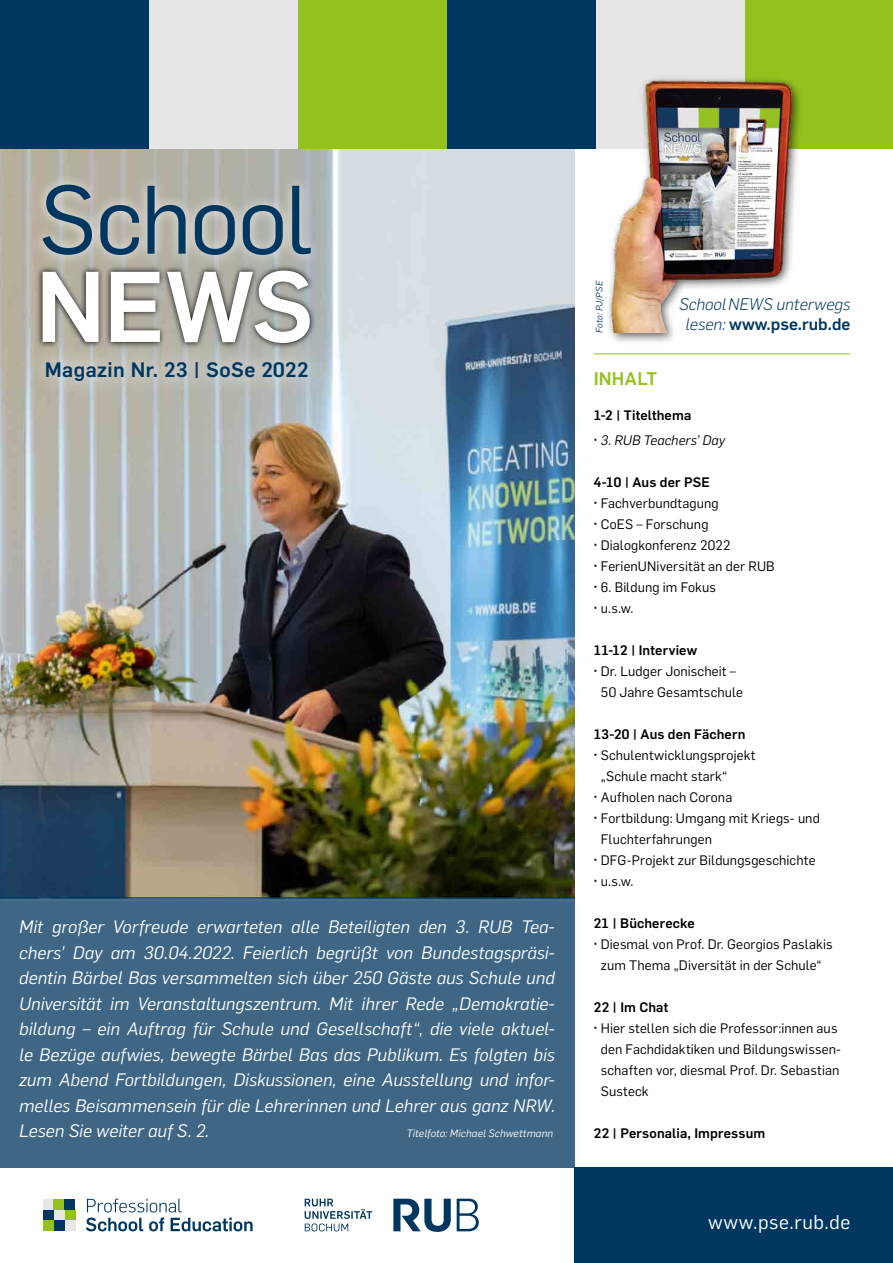
<style>
.page{position:relative;width:893px;height:1263px;background:#fff}
.page>*{position:absolute;margin:0;border:0;box-sizing:border-box;transform-origin:0 0}
.t1{font:700 20.55px "Rub Flama";letter-spacing:.02em;color:#003761}
.t2{font:19.5px "Rub Flama";letter-spacing:.03em;color:#fff}
.t3{font:700 18px "Rub Flama";letter-spacing:.005em;color:#95c11f}
.t4{font:italic 17.7px/25.5px "Rub Flama";letter-spacing:.005em;color:#fff;text-align:justify}
.t5{font:700 16.5px "Rub Flama";color:#003761}
.t6{font:italic 300 16.5px "Rub Flama";color:#003761}
.t7{font:13.5px/21px "Rub Flama";letter-spacing:.01em;color:#000}
.t8{font:700 13.5px "Rub Flama";letter-spacing:.01em;color:#000}
.t9{font:italic 13.5px "Rub Flama";letter-spacing:.01em;color:#000}
.t10{font:italic 10.5px "Rub Flama";letter-spacing:.015em;color:#fff}
.t11{font:italic 9px "Rub Flama";color:#003761}
.s1{font-weight:300;font-style:italic}
.s2{font-weight:700;font-style:normal}
.s3{font-weight:700}
</style>
<div class="page">
<img style="left:0;top:149px;width:575px;height:748px">
<div style="left:0;top:0;width:149px;height:149px;background:#003761"></div>
<div style="left:149px;top:0;width:149px;height:149px;background:#e7e6e6"></div>
<div style="left:745px;top:0;width:148px;height:149px;background:#95c11f"></div>
<div style="left:596px;top:0;width:149px;height:149px;background:#e7e6e6"></div>
<div style="left:447px;top:0;width:149px;height:149px;background:#003761"></div>
<div style="left:298px;top:0;width:149px;height:149px;background:#95c11f"></div>
<div style="left:606px;top:75px;width:198px;height:270px;background:#000;opacity:.61"></div>
<img style="left:606px;top:75px;width:198px;height:258px">
<svg style="left:457px;top:1199px;width:22px;height:32px"></svg>
<svg style="left:393px;top:1199px;width:58px;height:33px"></svg>
<svg style="left:305px;top:1199px;width:67px;height:32px"></svg>
<svg style="left:86px;top:1198px;width:167px;height:33px"></svg>
<div style="left:43px;top:1198px;width:10px;height:11px;background:#e7e6e6"></div>
<div style="left:53px;top:1198px;width:11px;height:11px;background:#95c11f"></div>
<div style="left:64px;top:1198px;width:11px;height:11px;background:#003761"></div>
<div style="left:43px;top:1209px;width:11px;height:11px;background:#003761"></div>
<div style="left:54px;top:1209px;width:11px;height:11px;background:#e7e6e6"></div>
<div style="left:65px;top:1209px;width:10px;height:11px;background:#95c11f"></div>
<div style="left:43px;top:1220px;width:11px;height:11px;background:#95c11f"></div>
<div style="left:54px;top:1220px;width:11px;height:11px;background:#003761"></div>
<div style="left:65px;top:1220px;width:10px;height:11px;background:#e7e6e6"></div>
<hr style="left:594px;top:354px;width:256px;height:1px;background:#95c11f">
<svg style="left:27px;top:343px;width:299px;height:56px;background:#bbbdb7"></svg>
<div style="left:36px;top:264px;width:280px;height:85px;background:#000;opacity:.93"></div>
<svg style="left:43px;top:271px;width:267px;height:72px"></svg>
<div style="left:32px;top:173px;width:290px;height:93px;background:#fff;opacity:.8"></div>
<svg style="left:43px;top:185px;width:268px;height:70px;background:#8c999e"></svg>
<div style="left:0;top:897px;width:575px;height:270px;background:#3f6684"></div>
<div style="left:575px;top:1167px;width:318px;height:96px;background:#003761"></div>
<p class="t1" style="left:45px;top:355px;width:265px">Magazin Nr. 23 | SoSe 2022</p>
<p class="t4" style="left:19px;top:913px;width:537px">Mit großer Vorfreude erwarteten alle Beteiligten den 3. RUB Tea&shy;chers’ Day am 30.04.2022. Feierlich begrüßt von Bundestagspräsi&shy;dentin Bärbel Bas versammelten sich über 250 Gäste aus Schule und Universität im Veranstaltungszentrum. Mit ihrer Rede „Demokratie&shy;bildung – ein Auftrag für Schule und Gesellschaft“, die viele aktuel&shy;le Bezüge aufwies, bewegte Bärbel Bas das Publikum. Es folgten bis zum Abend Fortbildungen, Diskussionen, eine Ausstellung und infor&shy;melles Beisammensein für die Lehrerinnen und Lehrer aus ganz NRW.<br>Lesen Sie weiter auf S. 2.</p>
<p class="t10" style="left:407px;top:1126px;width:148px">Titelfoto: Michael Schwettmann</p>
<p class="t11" style="left:593px;top:333px;width:53px;rotate:-90deg">Foto: PJ/PSE</p>
<p class="t6" style="left:679px;top:293px;width:173px">SchoolNEWS unterwegs</p>
<p class="t5" style="left:685px;top:312px;width:167px"><span class="s1">lesen:</span> www.pse.rub.de</p>
<p class="t3" style="left:594px;top:366px;width:65px">INHALT</p>
<p class="t8" style="left:594px;top:405px;width:99px">1-2 | Titelthema</p>
<p class="t9" style="left:594px;top:431px;width:133px"><span class="s2">·</span> 3. RUB Teachers’ Day</p>
<p class="t7" style="left:594px;top:471px;width:182px"><span class="s3">4-10 | Aus der PSE<br>·</span> Fachverbundtagung<br><span class="s3">·</span> CoES – Forschung<br><span class="s3">·</span> Dialogkonferenz 2022<br><span class="s3">·</span> FerienUNiversität an der RUB <span class="s3">·</span> 6. Bildung im Fokus</p>
<p class="t7" style="left:594px;top:597px;width:41px"><span class="s3">·</span> u.s.w.</p>
<p class="t8" style="left:594px;top:641px;width:105px">11-12 | Interview</p>
<p class="t7" style="left:594px;top:660px;width:144px"><span class="s3">·</span> Dr. Ludger Jonischeit –</p>
<p class="t7" style="left:601px;top:681px;width:144px">50 Jahre Gesamtschule</p>
<p class="t8" style="left:594px;top:725px;width:153px">13-20 | Aus den Fächern</p>
<p class="t7" style="left:594px;top:744px;width:163px"><span class="s3">·</span> Schulentwicklungsprojekt</p>
<p class="t7" style="left:601px;top:765px;width:128px">„Schule macht stark“</p>
<p class="t7" style="left:594px;top:786px;width:140px"><span class="s3">·</span> Aufholen nach Corona</p>
<p class="t7" style="left:601px;top:807px;width:221px;text-indent:-7px"><span class="s3">·</span> Fortbildung: Umgang mit Kriegs- und<br>Fluchterfahrungen</p>
<p class="t7" style="left:594px;top:849px;width:223px"><span class="s3">·</span> DFG-Projekt zur Bildungsgeschichte</p>
<p class="t7" style="left:594px;top:870px;width:41px"><span class="s3">·</span> u.s.w.</p>
<p class="t8" style="left:594px;top:914px;width:102px">21 | Bücherecke</p>
<p class="t7" style="left:594px;top:933px;width:240px"><span class="s3">·</span> Diesmal von Prof. Dr. Georgios Paslakis</p>
<p class="t7" style="left:601px;top:954px;width:222px">zum Thema „Diversität in der Schule“</p>
<p class="t8" style="left:594px;top:998px;width:76px">22 | Im Chat</p>
<p class="t7" style="left:594px;top:1017px;width:245px"><span class="s3">·</span> Hier stellen sich die Professor:innen aus</p>
<p class="t7" style="left:601px;top:1038px;width:242px">den Fachdidaktiken und Bildungswissen-</p>
<p class="t7" style="left:601px;top:1059px;width:240px">schaften vor, diesmal Prof. Dr. Sebastian</p>
<p class="t7" style="left:601px;top:1080px;width:49px">Susteck</p>
<p class="t8" style="left:594px;top:1124px;width:173px">22 | Personalia, Impressum</p>
<p class="t2" style="left:708px;top:1209px;width:144px">www.pse.rub.de</p>
</div>
